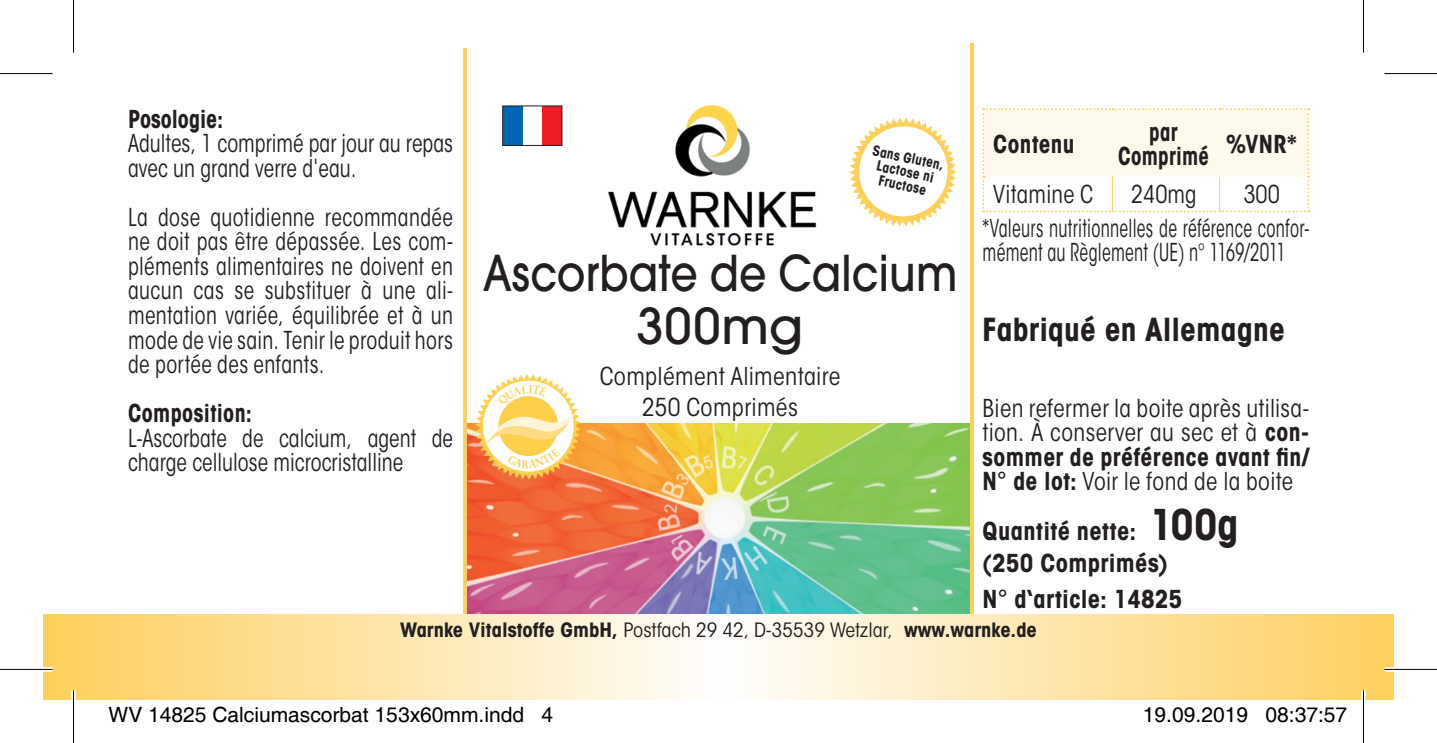
<style>
.page{position:relative;width:1437px;height:743px;background:#fff}
.page>*{position:absolute;margin:0;border:0;box-sizing:border-box;transform-origin:0 0}
.t1{font:500 49px/52.5px "Avant Garde";letter-spacing:.005em;color:#231f20;text-align:center;scale:.87 1}
.t2{font:700 31.5px "ITC Avant Garde Got Cd";letter-spacing:.005em;color:#231f20}
.t3{font:24.5px/24.5px "ITC Avant Garde Got Cd Boo";letter-spacing:.01em;color:#231f20;scale:.9 1}
.t4{font:24.5px/24.5px "ITC Avant Garde Got Cd Boo";letter-spacing:.01em;color:#231f20}
.t5{font:700 24.5px/31.5px "ITC Avant Garde Got Cd";letter-spacing:.015em;color:#231f20}
.t6{font:24.5px/24.5px "ITC Avant Garde Got Cd Boo";letter-spacing:.01em;color:#231f20;scale:.75 1}
.t7{font:700 24.5px "ITC Avant Garde Got Cd";letter-spacing:.015em;color:#231f20;scale:.9 1}
.t8{font:24.5px "ITC Avant Garde Got Cd Boo";letter-spacing:.01em;color:#231f20;scale:.95 1}
.t9{font:700 24.5px "ITC Avant Garde Got Cd";letter-spacing:.015em;color:#231f20;scale:.95 1}
.t10{font:700 24.5px/24.5px "ITC Avant Garde Got Cd";letter-spacing:.015em;color:#231f20;text-align:center;scale:.85 1}
.t11{font:21px "Helvetica";color:#000}
.t12{font:700 19.6px "ITC Avant Garde Got Cd";color:#231f20;scale:1.05 1}
.t13{font:700 14px/14px "ITC Avant Garde Got Cd";color:#231f20;text-align:center;scale:.96 1}
.s1{font-family:"Frutiger LT Pro";font-weight:300;font-stretch:condensed}
.s2{font-family:"ITC Avant Garde Got Cd";font-weight:700}
.s3{font-size:42px}
.s4{font-family:"ITC Avant Garde Got Cd Boo";font-weight:400}
</style>
<div class="page">
<img style="left:467px;top:423px;width:503px;height:191px">
<hr style="left:970px;top:44px;width:4px;height:632px;background:#fed05b">
<hr style="left:463px;top:48px;width:4px;height:624px;background:#fed05b">
<svg style="left:44px;top:614px;width:1349px;height:85px;background:#fee6ac"></svg>
<img style="left:607px;top:104px;width:210px;height:142px">
<div style="left:503px;top:106px;width:19px;height:39px;background:#0166b3"></div>
<div style="left:542px;top:106px;width:20px;height:39px;background:#ee1d23"></div>
<svg style="left:849px;top:117px;width:107px;height:109px"></svg>
<div style="left:859px;top:126px;width:89px;height:90px;background:#fff;border-radius:50%"></div>
<svg style="left:982px;top:108px;width:327px;height:104px"></svg>
<hr style="left:1112px;top:176px;width:1px;height:34px;background:#fed05b">
<hr style="left:1219px;top:176px;width:1px;height:34px;background:#fed05b">
<div style="left:0;top:71px;width:52px;height:5px;background:#f6f6f6"></div>
<div style="left:1384px;top:71px;width:53px;height:5px;background:#f6f6f6"></div>
<svg style="left:0;top:667px;width:52px;height:4px"></svg>
<svg style="left:1384px;top:667px;width:53px;height:4px"></svg>
<div style="left:71px;top:690px;width:5px;height:52px;background:#fff"></div>
<hr style="left:1361px;top:690px;width:4px;height:52px;background:#fff">
<hr style="left:0;top:73px;width:52px;height:1px;background:#000">
<hr style="left:1384px;top:73px;width:53px;height:1px;background:#000">
<hr style="left:0;top:668px;width:52px;height:1px;background:#000">
<hr style="left:1384px;top:668px;width:53px;height:1px;background:#000">
<hr style="left:73px;top:0;width:1px;height:53px;background:#000">
<hr style="left:73px;top:690px;width:1px;height:52px;background:#000">
<hr style="left:1363px;top:0;width:1px;height:53px;background:#000">
<hr style="left:1363px;top:690px;width:1px;height:52px;background:#000">
<svg style="left:107px;top:699px;width:417px;height:1px"></svg>
<svg style="left:475px;top:374px;width:106px;height:105px"></svg>
<p class="t7" style="left:128px;top:103px;width:107px">Posologie:</p>
<p class="t3" style="left:128px;top:131px;width:363px">Adultes, 1 comprimé par jour au repas avec un grand verre d<span class="s1">'</span>eau.</p>
<p class="t3" style="left:128px;top:205px;width:363px;text-align:justify">La dose quotidienne recommandée ne doit pas être dépassée. Les com&shy;pléments alimentaires ne doivent en aucun cas se substituer à une ali&shy;mentation variée, équilibrée et à un mode de vie sain. Tenir le produit hors de portée des enfants.</p>
<p class="t7" style="left:128px;top:397px;width:139px">Composition:</p>
<p class="t3" style="left:128px;top:425px;width:363px">L-Ascorbate de calcium, agent de charge cellulose microcristalline</p>
<p class="t13" style="left:874px;top:143px;width:77px;rotate:12deg">Sans Gluten,<br>Lactose ni<br>Fructose</p>
<h1 class="t1" style="left:483px;top:247px;width:547px">Ascorbate de Calcium<br>300mg</h1>
<p class="t4" style="left:600px;top:360px;width:242px;line-height:31.5px;text-align:center">Complément Alimentaire<br>250 Comprimés</p>
<p class="t9" style="left:993px;top:128px;width:87px">Contenu</p>
<p class="t10" style="left:1118px;top:119px;width:109px">par<br>Comprimé</p>
<p class="t9" style="left:1226px;top:128px;width:77px">%VNR*</p>
<p class="t8" style="left:993px;top:179px;width:107px">Vitamine C</p>
<p class="t8" style="left:1131px;top:179px;width:70px">240mg</p>
<p class="t8" style="left:1243px;top:179px;width:40px">300</p>
<p class="t6" style="left:982px;top:216px;width:437px">*Valeurs nutritionnelles de référence confor&shy;mément au Règlement (UE) n° 1169/2011</p>
<p class="t2" style="left:982px;top:309px;width:304px">Fabriqué en Allemagne</p>
<p class="t4" style="left:982px;top:395px;width:328px">Bien refermer la boite après utilisa&shy;tion. À conserver au sec et à <span class="s2">con-</span></p>
<p class="t5" style="left:982px;top:441px;width:328px">sommer de préférence avant fin/</p>
<p class="t4" style="left:982px;top:469px;width:312px"><span class="s2">N° de lot:</span> Voir le fond de la boite</p>
<p class="t5" style="left:982px;top:515px;width:258px">Quantité nette: <span class="s3">100g </span>(250 Comprimés)</p>
<p class="t5" style="left:982px;top:583px;width:201px">N° d‘article: 14825</p>
<p class="t12" style="left:400px;top:617px;width:608px">Warnke Vitalstoffe GmbH, <span class="s4">Postfach 29 42, D-35539 Wetzlar,</span> www.warnke.de</p>
<p class="t11" style="left:108px;top:702px;width:446px">WV 14825 Calciumascorbat 153x60mm.indd 4</p>
<p class="t11" style="left:1143px;top:702px;width:206px">19.09.2019 08:37:57</p>
</div>
